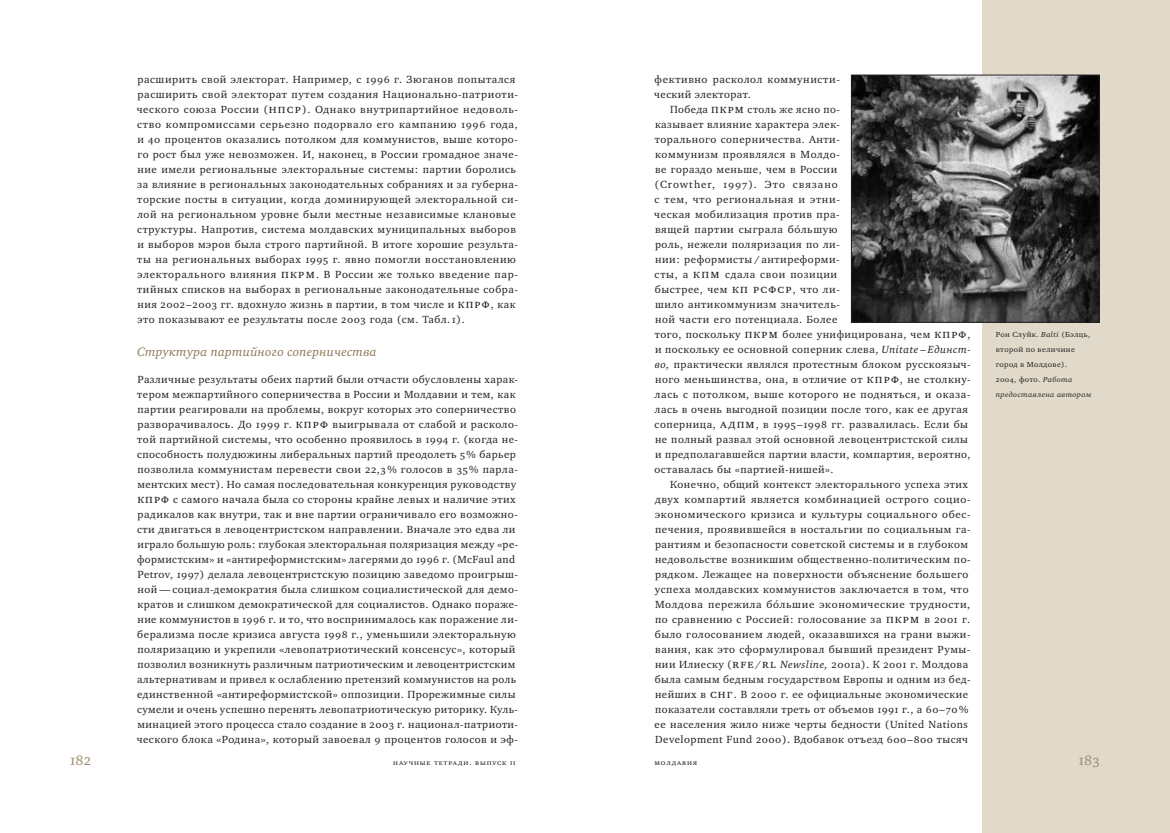
<style>
.page{position:relative;width:1170px;height:833px;background:#fff}
.page>*{position:absolute;margin:0;border:0;box-sizing:border-box;transform-origin:0 0}
.t1{font:15px "Charter ITC";color:#a08e6e}
.t2{font:italic 12.62px "Charter ITC";letter-spacing:.02em;color:#8b7756}
.t3{font:10.62px/15px "Charter ITC";letter-spacing:.045em;color:#231f20}
.t4{font:10.62px/15px "Charter ITC";letter-spacing:.045em;color:#231f20;scale:1.04 1}
.t5{font:7.5px/15px "Charter ITC";letter-spacing:.04em;color:#231f20;scale:1.07 1}
.t6{font:7.5px "Charter ITC";letter-spacing:.11em;color:#231f20;scale:1.05 1}
.s1{font-size:12.5px}
.s2{font-style:italic}
</style>
<div class="page">
<div style="left:982px;top:0;width:188px;height:832px;background:#e1daca"></div>
<img style="left:853px;top:77px;width:244px;height:243px">
<div style="left:851px;top:75px;width:248px;height:247px;border:1px solid #231f20"></div>
<p class="t3" style="left:137px;top:71px;width:383px">расширить свой электорат. Например, с 1996 г. Зюганов попытался расширить свой электорат путем создания Национально-патриоти&shy;ческого союза России (<span class="s1">НПСР</span> ). Однако внутрипартийное недоволь&shy;ство компромиссами серьезно подорвало его кампанию 1996 года, и 40 процентов оказались потолком для коммунистов, выше которо&shy;го рост был уже невозможен. И, наконец, в России громадное значе&shy;ние имели региональные электоральные системы: партии боролись за влияние в региональных законодательных собраниях и за губерна&shy;торские посты в ситуации, когда доминирующей электоральной си&shy;лой на региональном уровне были местные независимые клановые структуры. Напротив, система молдавских муниципальных выборов и выборов мэров была строго партийной. В итоге хорошие результа&shy;ты на региональных выборах 1995 г. явно помогли восстановлению электорального влияния <span class="s1">ПКР М</span>. В России же только введение пар&shy;тийных списков на выборах в региональные законодательные собра&shy;ния 2002–2003 гг. вдохнуло жизнь в партии, в том числе и <span class="s1">КПРФ</span>, как это показывают ее результаты после 2003 года (см. Табл.1).</p>
<p class="t2" style="left:137px;top:344px;width:241px">Структура партийного соперничества</p>
<p class="t3" style="left:137px;top:371px;width:383px">Различные результаты обеих партий были отчасти обусловлены харак&shy;тером межпартийного соперничества в России и Молдавии и тем, как партии реагировали на проблемы, вокруг которых это соперничество разворачивалось. До 1999 г. <span class="s1">КПРФ</span> выигрывала от слабой и расколо&shy;той партийной системы, что особенно проявилось в 1994 г. (когда не&shy;способность полудюжины либеральных партий преодолеть 5% барьер позволила коммунистам перевести свои 22,3% голосов в 35% парла&shy;ментских мест). Но самая последовательная конкуренция руководству <span class="s1">КПРФ</span> с самого начала была со стороны крайне левых и наличие этих радикалов как внутри, так и вне партии ограничивало его возможно&shy;сти двигаться в левоцентристском направлении. Вначале это едва ли играло большую роль: глубокая электоральная поляризация между «ре&shy;формистским» и «антиреформистским» лагерями до 1996 г. (McFaul and Petrov, 1997) делала левоцентристскую позицию заведомо проигрыш&shy;ной — социал-демократия была слишком социалистической для демо&shy;кратов и слишком демократической для социалистов. Однако пораже&shy;ние коммунистов в 1996 г. и то, что воспринималось как поражение ли&shy;берализма после кризиса августа 1998 г., уменьшили электоральную поляризацию и укрепили «левопатриотический консенсус», который позволил возникнуть различным патриотическим и левоцентристским альтернативам и привел к ослаблению претензий коммунистов на роль единственной «антиреформистской» оппозиции. Прорежимные силы сумели и очень успешно перенять левопатриотическую риторику. Куль&shy;минацией этого процесса стало создание в 2003 г. национал-патриоти&shy;ческого блока «Родина», который завоевал 9 процентов голосов и эф-</p>
<p class="t4" style="left:654px;top:71px;width:180px">фективно расколол коммунисти&shy;ческий электорат.</p>
<p class="t3" style="left:654px;top:101px;width:318px;text-indent:16px">Победа <span class="s1">ПКР М</span> столь же ясно по-<br>казывает влияние характера элек-<br>торального соперничества. Анти-<br>коммунизм проявлялся в Молдо-<br>ве гораздо меньше, чем в России<br>(Crowther, 1997). Это связано<br>с тем, что региональная и этни-<br>ческая мобилизация против пра-<br>вящей партии сыграла бóльшую<br>роль, нежели поляризация по ли-<br>нии: реформисты/антиреформи-<br>сты, а <span class="s1">КПМ</span> сдала свои позиции<br>быстрее, чем <span class="s1">КП РС ФСР</span> , что ли-<br>шило антикоммунизм значитель-<br>ной части его потенциала. Более<br>того, поскольку <span class="s1">ПКР М</span> более унифицирована, чем <span class="s1">КПРФ</span>, и поскольку ее основной соперник слева, <span class="s2">Unitate</span> – <span class="s2">Единст&shy;во,</span> практически являлся протестным блоком русскоязыч&shy;ного меньшинства, она, в отличие от <span class="s1">КПРФ</span>, не столкну&shy;лась с потолком, выше которого не подняться, и оказа&shy;лась в очень выгодной позиции после того, как ее другая соперница, <span class="s1">АД ПМ</span>, в 1995–1998 гг. развалилась. Если бы не полный развал этой основной левоцентристской силы и предполагавшейся партии власти, компартия, вероятно, оставалась бы «партией-нишей».</p>
<p class="t3" style="left:655px;top:476px;width:317px;text-indent:15px">Конечно, общий контекст электорального успеха этих двух компартий является комбинацией острого социо&shy;экономического кризиса и культуры социального обес&shy;печения, проявившейся в ностальгии по социальным га&shy;рантиям и безопасности советской системы и в глубоком недовольстве возникшим общественно-политическим по&shy;рядком. Лежащее на поверхности объяснение большего успеха молдавских коммунистов заключается в том, что Молдова пережила бóльшие экономические трудности, по сравнению с Россией: голосование за <span class="s1">ПКР М</span> в 2001 г. было голосованием людей, оказавшихся на грани выжи&shy;вания, как это сформулировал бывший президент Румы&shy;нии Илиеску (<span class="s1">RFE</span> <span class="s2">/</span><span class="s1">RL</span> <span class="s2">Newsline,</span> 2001a). К 2001 г. Молдова была самым бедным государством Европы и одним из бед&shy;нейших в <span class="s1">СНГ</span></p>
<p class="t3" style="left:655px;top:686px;width:315px;text-align:justify;text-indent:79px">. В 2000 г. ее официальные экономические показатели составляли треть от объемов 1991 г., а 60–70% ее населения жило ниже черты бедности (United Nations Development Fund 2000). Вдобавок отъезд 600–800 тысяч</p>
<p class="t5" style="left:996px;top:327px;width:91px">Рон Слуйк. <span class="s2">Balti</span> (Бэлць, второй по величине город в Молдове).<br>2004, фото. <span class="s2">Работа предоставлена автором</span></p>
<h1 class="t1" style="left:70px;top:751px;width:23px">182</h1>
<p class="t6" style="left:393px;top:758px;width:118px">научные тетради. выпуск ii</p>
<p class="t6" style="left:654px;top:758px;width:42px">Молдавия</p>
<h1 class="t1" style="left:1079px;top:751px;width:23px">183</h1>
</div>
